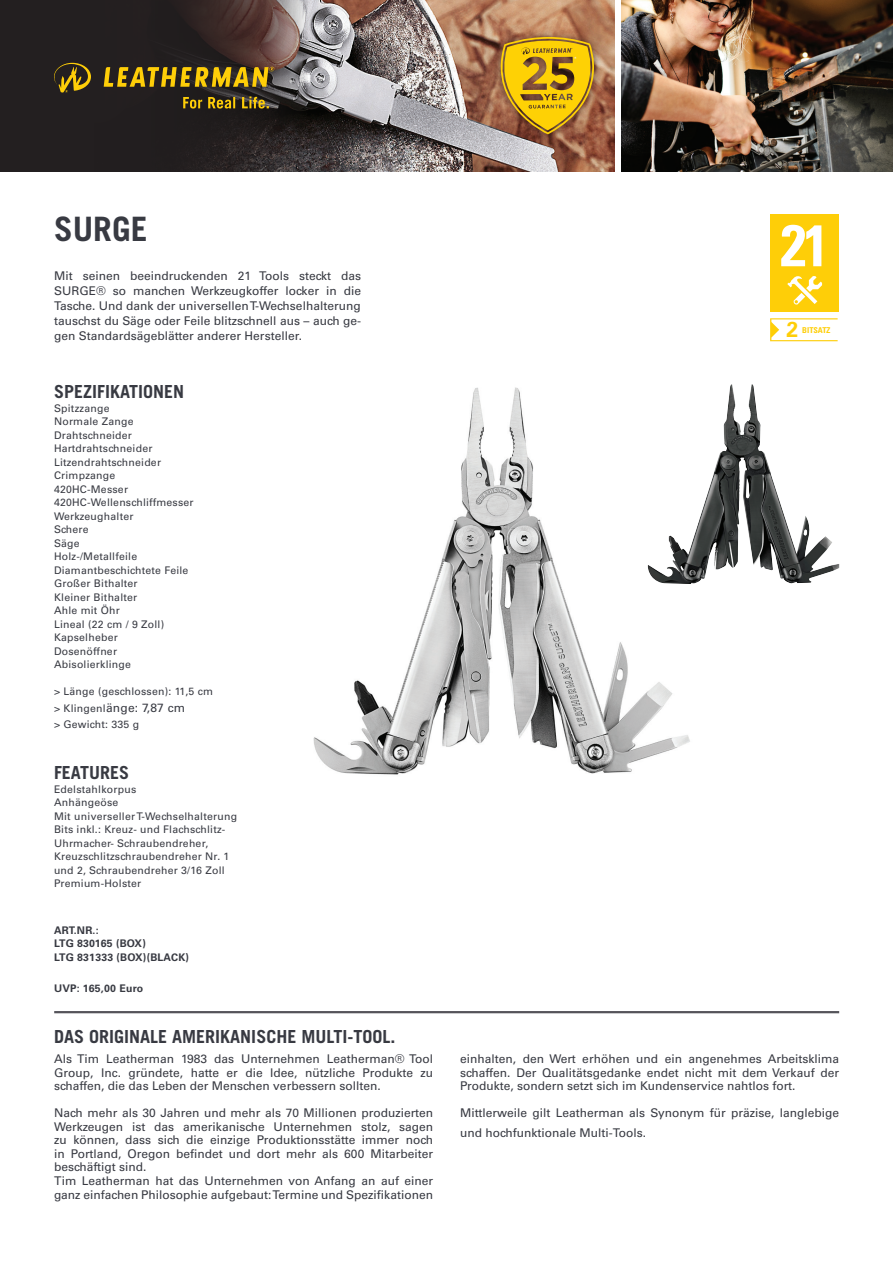
<style>
.page{position:relative;width:893px;height:1263px;background:#fff}
.page>*{position:absolute;margin:0;border:0;box-sizing:border-box;transform-origin:0 0}
.t1{font:700 condensed 58.65px "Zurich BT";color:#fff}
.t2{font:700 33.6px "Trade Gothic";color:#383a42}
.t3{font:700 21.6px "Zurich BT";color:#fece08}
.t4{font:700 18px "Trade Gothic";color:#383a42}
.t5{font:12px/13.5px "Univers LT Std";color:#383a42;text-align:justify}
.t6{font:10.5px/13.5px "Univers LT Std";letter-spacing:.02em;color:#383a42}
.t7{font:700 10.5px/13.5px "Univers LT Std";letter-spacing:.02em;color:#383a42}
.t8{font:700 condensed 8.1px "Zurich BT";color:#fece08}
.t9{font:500 6px "Gotham";color:#f2f3f4}
.s1{font-size:10.5px}
</style>
<div class="page">
<img style="left:313px;top:387px;width:389px;height:388px">
<div style="left:770px;top:215px;width:69px;height:97px;background:#fece08"></div>
<svg style="left:787px;top:276px;width:35px;height:29px"></svg>
<hr style="left:54px;top:1011px;width:785px;height:2px;background:#55545a">
<img style="left:307px;top:0;width:308px;height:171px">
<svg style="left:0;top:0;width:307px;height:171px;background:#2f2828"></svg>
<svg style="left:54px;top:63px;width:220px;height:46px;background:#58491c"></svg>
<img style="left:621px;top:0;width:272px;height:171px">
<div style="left:493px;top:29px;width:109px;height:113px;background:#231f20;opacity:.75"></div>
<svg style="left:501px;top:37px;width:93px;height:97px;background:#c5981d"></svg>
<img style="left:709px;top:384px;width:42px;height:104px">
<svg style="left:770px;top:318px;width:68px;height:23px"></svg>
<p class="t9" style="left:574px;top:55px;width:4px">*</p>
<h2 class="t2" style="left:54px;top:208px;width:95px">SURGE</h2>
<p class="t5" style="left:54px;top:268px;width:308px;line-height:15px">Mit seinen beeindruckenden 21 Tools steckt das SURGE® so manchen Werkzeugkoffer locker in die Tasche. Und dank der universellen T-Wechselhalterung tauschst du Säge oder Feile blitzschnell aus – auch ge&shy;gen Standardsägeblätter anderer Hersteller.</p>
<h3 class="t4" style="left:54px;top:381px;width:132px">SPEZIFIKATIONEN</h3>
<p class="t6" style="left:54px;top:401px;width:141px">Spitzzange<br>Normale Zange<br>Drahtschneider<br>Hartdrahtschneider<br>Litzendrahtschneider<br>Crimpzange<br>420HC-Messer<br>420HC-Wellenschliffmesser<br>Werkzeughalter<br>Schere<br>Säge<br>Holz-/Metallfeile<br>Diamantbeschichtete Feile<br>Großer Bithalter<br>Kleiner Bithalter<br>Ahle mit Öhr<br>Lineal (22 cm / 9 Zoll)<br>Kapselheber<br>Dosenöffner<br>Abisolierklinge</p>
<p class="t6" style="left:54px;top:685px;width:161px">&gt; Länge (geschlossen): 11,5 cm</p>
<p class="t5" style="left:54px;top:701px;width:133px"><span class="s1">&gt; Klingenl</span>änge: 7,87 cm</p>
<p class="t6" style="left:54px;top:718px;width:87px">&gt; Gewicht: 335 g</p>
<h3 class="t4" style="left:54px;top:762px;width:77px">FEATURES</h3>
<p class="t6" style="left:54px;top:782px;width:185px">Edelstahlkorpus<br>Anhängeöse<br>Mit universeller T-Wechselhalterung<br>Bits inkl.: Kreuz- und Flachschlitz-<br>Uhrmacher- Schraubendreher,<br>Kreuzschlitzschraubendreher Nr. 1 und 2, Schraubendreher 3/16 Zoll<br>Premium-Holster</p>
<p class="t7" style="left:54px;top:923px;width:137px">ART.NR.:<br>LTG 830165 (BOX)<br>LTG 831333 (BOX)(BLACK)</p>
<p class="t7" style="left:54px;top:981px;width:91px">UVP: 165,00 Euro</p>
<h3 class="t4" style="left:54px;top:1026px;width:343px">DAS ORIGINALE AMERIKANISCHE MULTI-TOOL.</h3>
<p class="t5" style="left:54px;top:1052px;width:380px">Als Tim Leatherman 1983 das Unternehmen Leatherman® Tool Group, Inc. gründete, hatte er die Idee, nützliche Produkte zu schaffen, die das Leben der Menschen verbessern sollten.</p>
<p class="t5" style="left:54px;top:1106px;width:380px;text-align:left">Nach mehr als 30 Jahren und mehr als 70 Millionen produzierten Werkzeugen ist das amerikanische Unternehmen stolz, sagen zu können, dass sich die einzige Produktionsstätte immer noch in Portland, Oregon befindet und dort mehr als 600 Mitarbeiter beschäftigt sind.<br>Tim Leatherman hat das Unternehmen von Anfang an auf einer ganz einfachen Philosophie aufgebaut: Termine und Spezifikationen</p>
<h1 class="t1" style="left:779px;top:210px;width:53px">21</h1>
<h3 class="t3" style="left:786px;top:316px;width:13px">2</h3>
<p class="t8" style="left:802px;top:325px;width:29px">BITSATZ</p>
<p class="t5" style="left:460px;top:1052px;width:380px">einhalten, den Wert erhöhen und ein angenehmes Arbeitsklima schaffen. Der Qualitätsgedanke endet nicht mit dem Verkauf der Produkte, sondern setzt sich im Kundenservice nahtlos fort.</p>
<p class="t5" style="left:460px;top:1103px;width:380px;line-height:19.5px">Mittlerweile gilt Leatherman als Synonym für präzise, langlebige und hochfunktionale Multi-Tools.</p>
</div>
